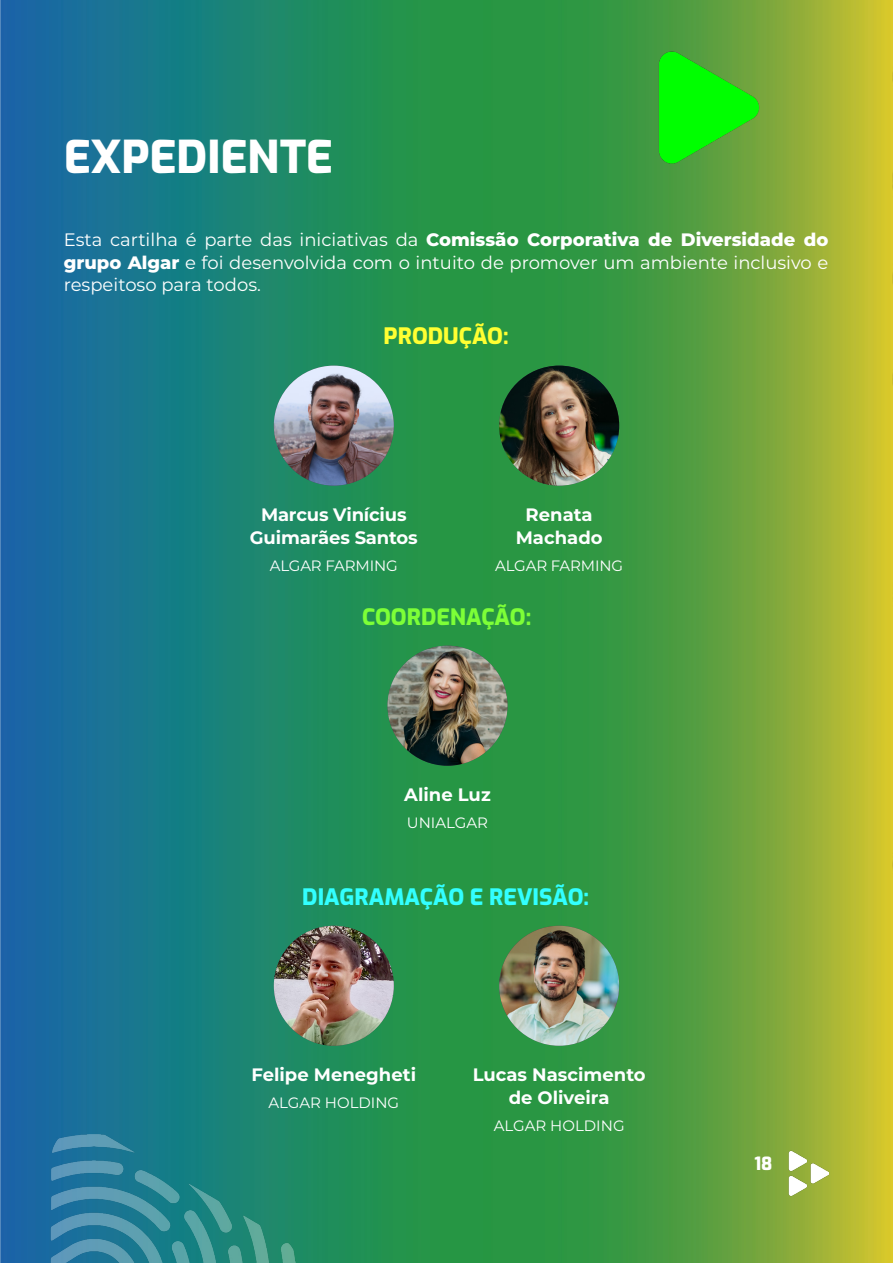
<style>
.page{position:relative;width:893px;height:1263px;background:#fff}
.page>*{position:absolute;margin:0;border:0;box-sizing:border-box;transform-origin:0 0}
.Título__Exo{font:800 45px "Exo";color:#fff}
.Subtítulo__Exo{font:800 22.5px "Exo";color:#32ffff}
.Subtítulo__Exo-2{font:800 22.5px "Exo";color:#7dff37}
.Subtítulo__Exo-3{font:800 22.5px "Exo";color:#ffff32}
.t1{font:18px/22.5px "Montserrat";color:#fff;text-align:justify}
.Texto_Corrido__Montserrart{font:700 18px/22.5px "Montserrat";color:#fff;text-align:center}
.t2{font:800 18px "Exo";color:#fff}
.Texto_Corrido__Montserrart-2{font:15px "Montserrat";color:#fff}
.s1{font-weight:800}
</style>
<div class="page">
<img style="left:0;top:0;width:893px;height:1263px">
<img style="left:274px;top:366px;width:120px;height:120px;border-radius:60px">
<img style="left:499px;top:366px;width:120px;height:120px;border-radius:60px">
<img style="left:656px;top:50px;width:106px;height:116px">
<img style="left:787px;top:1145px;width:41px;height:54px">
<img style="left:387px;top:646px;width:120px;height:120px;border-radius:60px">
<img style="left:499px;top:926px;width:120px;height:120px;border-radius:60px">
<img style="left:274px;top:926px;width:120px;height:120px;border-radius:60px">
<img style="left:50px;top:1134px;width:245px;height:129px">
<img style="left:892px;top:28px;width:1px;height:1206px">
<p class="Título__Exo" style="left:64px;top:122px;width:271px">EXPEDIENTE</p>
<p class="t1" style="left:64px;top:228px;width:766px">Esta cartilha é parte das iniciativas da <span class="s1">Comissão Corporativa de Diversidade do grupo Algar</span> e foi desenvolvida com o intuito de promover um ambiente inclusivo e respeitoso para todos.</p>
<p class="Subtítulo__Exo-3" style="left:384px;top:319px;width:127px">PRODUÇÃO:</p>
<p class="Texto_Corrido__Montserrart" style="left:250px;top:503px;width:169px">Marcus Vinícius<br>Guimarães Santos</p>
<p class="Texto_Corrido__Montserrart-2" style="left:270px;top:555px;width:129px">ALGAR FARMING</p>
<p class="Texto_Corrido__Montserrart" style="left:526px;top:503px;width:69px">Renata</p>
<p class="Texto_Corrido__Montserrart" style="left:516px;top:525px;width:88px">Machado</p>
<p class="Texto_Corrido__Montserrart-2" style="left:495px;top:555px;width:129px">ALGAR FARMING</p>
<p class="Subtítulo__Exo-2" style="left:362px;top:599px;width:171px">COORDENAÇÃO:</p>
<p class="Texto_Corrido__Montserrart" style="left:404px;top:783px;width:88px">Aline Luz</p>
<p class="Texto_Corrido__Montserrart-2" style="left:407px;top:813px;width:83px">UNIALGAR</p>
<p class="Subtítulo__Exo" style="left:302px;top:879px;width:288px">DIAGRAMAÇÃO E REVISÃO:</p>
<p class="Texto_Corrido__Montserrart" style="left:252px;top:1063px;width:166px">Felipe Menegheti</p>
<p class="Texto_Corrido__Montserrart-2" style="left:268px;top:1093px;width:132px">ALGAR HOLDING</p>
<p class="Texto_Corrido__Montserrart" style="left:473px;top:1063px;width:174px">Lucas Nascimento de Oliveira</p>
<p class="Texto_Corrido__Montserrart-2" style="left:494px;top:1115px;width:132px">ALGAR HOLDING</p>
<p class="t2" style="left:754px;top:1150px;width:19px">18</p>
</div>
